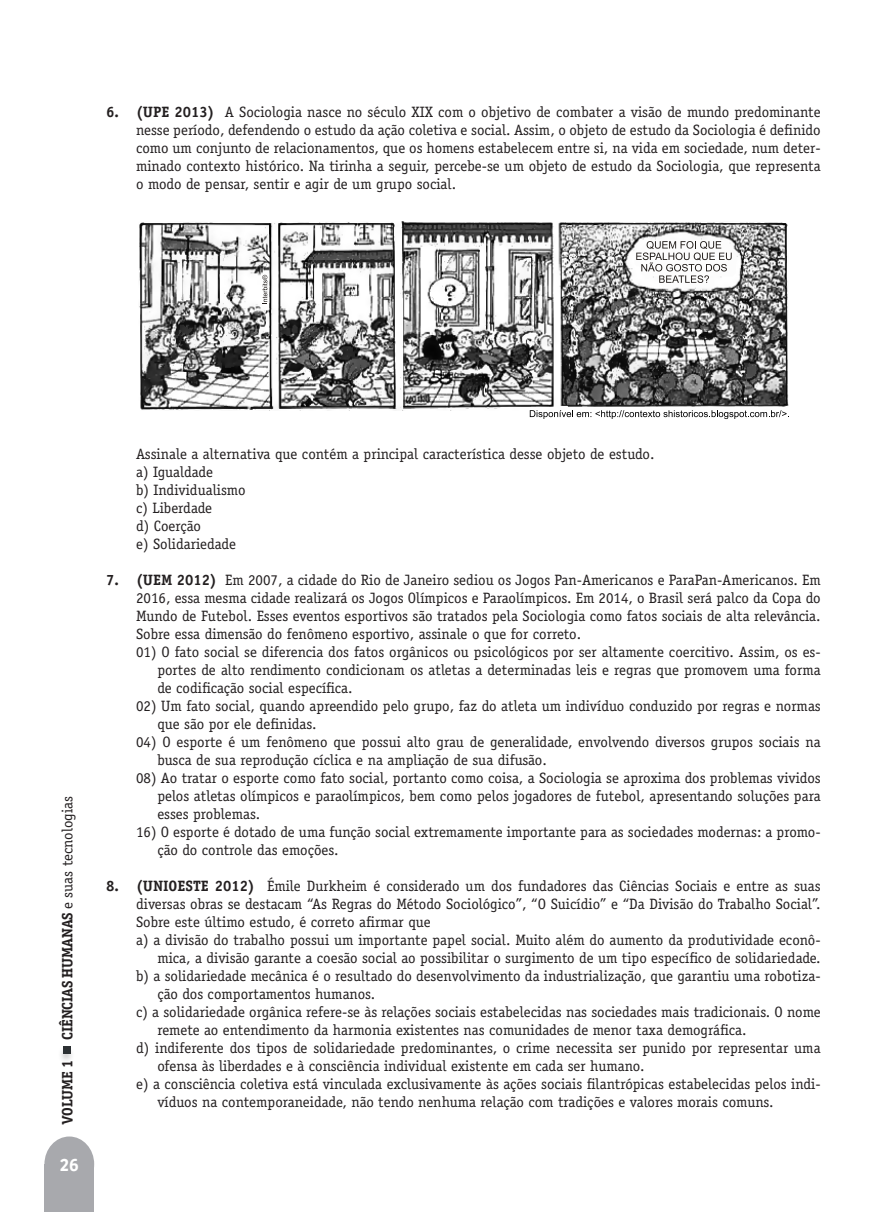
<style>
.page{position:relative;width:893px;height:1212px;background:#fff}
.page>*{position:absolute;margin:0;border:0;box-sizing:border-box;transform-origin:0 0}
.t1{font:18px "Secular One";color:#fff}
.t2{font:15px/18px "Officina Serif Std";color:#231f20}
.t3{font:700 15px "Officina Ser ITC";color:#231f20}
.s1{font-weight:700}
.s2{font-family:"Officina Ser ITC";font-weight:700}
</style>
<div class="page">
<div style="left:44px;top:1136px;width:50px;height:56px;background:#a8a9ad;border-radius:50%"></div>
<div style="left:44px;top:1165px;width:50px;height:47px;background:#a8a9ad"></div>
<div style="left:58px;top:1046px;width:17px;height:17px;background:#231f20;opacity:.21"></div>
<div style="left:63px;top:1046px;width:7px;height:7px;background:#2c3033"></div>
<img style="left:139px;top:221px;width:650px;height:189px">
<svg style="left:636px;top:241px;width:96px;height:42px"></svg>
<svg style="left:530px;top:410px;width:259px;height:9px"></svg>
<svg style="left:262px;top:275px;width:5px;height:29px"></svg>
<p class="t2" style="left:136px;top:103px;width:686px;text-align:justify;text-indent:-30px"><span class="s1">6. (UPE 2013)</span> A Sociologia nasce no século XIX com o objetivo de combater a visão de mundo predominante nesse período, defendendo o estudo da ação coletiva e social. Assim, o objeto de estudo da Sociologia é definido como um conjunto de relacionamentos, que os homens estabelecem entre si, na vida em sociedade, num deter&shy;minado contexto histórico. Na tirinha a seguir, percebe-se um objeto de estudo da Sociologia, que representa o modo de pensar, sentir e agir de um grupo social.</p>
<p class="t2" style="left:59px;top:1040px;width:245px;rotate:-90deg"><span class="s2">CIÊNCIAS HUMANAS</span> e suas tecnologias</p>
<p class="t3" style="left:58px;top:1124px;width:66px;rotate:-90deg">VOLUME 1</p>
<p class="t1" style="left:60px;top:1152px;width:21px">26</p>
<p class="t2" style="left:136px;top:445px;width:520px">Assinale a alternativa que contém a principal característica desse objeto de estudo.</p>
<p class="t2" style="left:136px;top:463px;width:78px">a) Igualdade</p>
<p class="t2" style="left:136px;top:481px;width:111px">b) Individualismo</p>
<p class="t2" style="left:136px;top:499px;width:78px">c) Liberdade</p>
<p class="t2" style="left:136px;top:517px;width:67px">d) Coerção</p>
<p class="t2" style="left:136px;top:535px;width:102px">e) Solidariedade</p>
<p class="t2" style="left:136px;top:571px;width:686px;text-align:justify;text-indent:-30px"><span class="s1">7. (UEM 2012)</span> Em 2007, a cidade do Rio de Janeiro sediou os Jogos Pan-Americanos e ParaPan-Americanos. Em 2016, essa mesma cidade realizará os Jogos Olímpicos e Paraolímpicos. Em 2014, o Brasil será palco da Copa do Mundo de Futebol. Esses eventos esportivos são tratados pela Sociologia como fatos sociais de alta relevância.<br>Sobre essa dimensão do fenômeno esportivo, assinale o que for correto.</p>
<p class="t2" style="left:157px;top:643px;width:665px;text-align:justify;text-indent:-21px">01) O fato social se diferencia dos fatos orgânicos ou psicológicos por ser altamente coercitivo. Assim, os es&shy;portes de alto rendimento condicionam os atletas a determinadas leis e regras que promovem uma forma de codificação social específica.</p>
<p class="t2" style="left:157px;top:697px;width:665px;text-indent:-21px">02) Um fato social, quando apreendido pelo grupo, faz do atleta um indivíduo conduzido por regras e normas que são por ele definidas.</p>
<p class="t2" style="left:157px;top:733px;width:665px;text-indent:-21px">04) O esporte é um fenômeno que possui alto grau de generalidade, envolvendo diversos grupos sociais na busca de sua reprodução cíclica e na ampliação de sua difusão.</p>
<p class="t2" style="left:157px;top:769px;width:665px;text-align:justify;text-indent:-21px">08) Ao tratar o esporte como fato social, portanto como coisa, a Sociologia se aproxima dos problemas vividos pelos atletas olímpicos e paraolímpicos, bem como pelos jogadores de futebol, apresentando soluções para esses problemas.</p>
<p class="t2" style="left:157px;top:823px;width:665px;text-indent:-21px">16) O esporte é dotado de uma função social extremamente importante para as sociedades modernas: a promo&shy;ção do controle das emoções.</p>
<p class="t2" style="left:136px;top:877px;width:686px;text-align:justify;text-indent:-30px"><span class="s1">8. (UNIOESTE 2012)</span> Émile Durkheim é considerado um dos fundadores das Ciências Sociais e entre as suas diversas obras se destacam “As Regras do Método Sociológico”, “O Suicídio” e “Da Divisão do Trabalho Social”.<br>Sobre este último estudo, é correto afirmar que</p>
<p class="t2" style="left:136px;top:931px;width:686px;text-align:right">a) a divisão do trabalho possui um importante papel social. Muito além do aumento da produtividade econô&shy;mica, a divisão garante a coesão social ao possibilitar o surgimento de um tipo específico de solidariedade.</p>
<p class="t2" style="left:157px;top:967px;width:665px;text-indent:-21px">b) a solidariedade mecânica é o resultado do desenvolvimento da industrialização, que garantiu uma robotiza&shy;ção dos comportamentos humanos.</p>
<p class="t2" style="left:157px;top:1003px;width:665px;text-indent:-21px">c) a solidariedade orgânica refere-se às relações sociais estabelecidas nas sociedades mais tradicionais. O nome remete ao entendimento da harmonia existentes nas comunidades de menor taxa demográfica.</p>
<p class="t2" style="left:157px;top:1039px;width:665px;text-indent:-21px">d) indiferente dos tipos de solidariedade predominantes, o crime necessita ser punido por representar uma ofensa às liberdades e à consciência individual existente em cada ser humano.</p>
<p class="t2" style="left:157px;top:1075px;width:665px;text-indent:-21px">e) a consciência coletiva está vinculada exclusivamente às ações sociais filantrópicas estabelecidas pelos indi&shy;víduos na contemporaneidade, não tendo nenhuma relação com tradições e valores morais comuns.</p>
</div>
